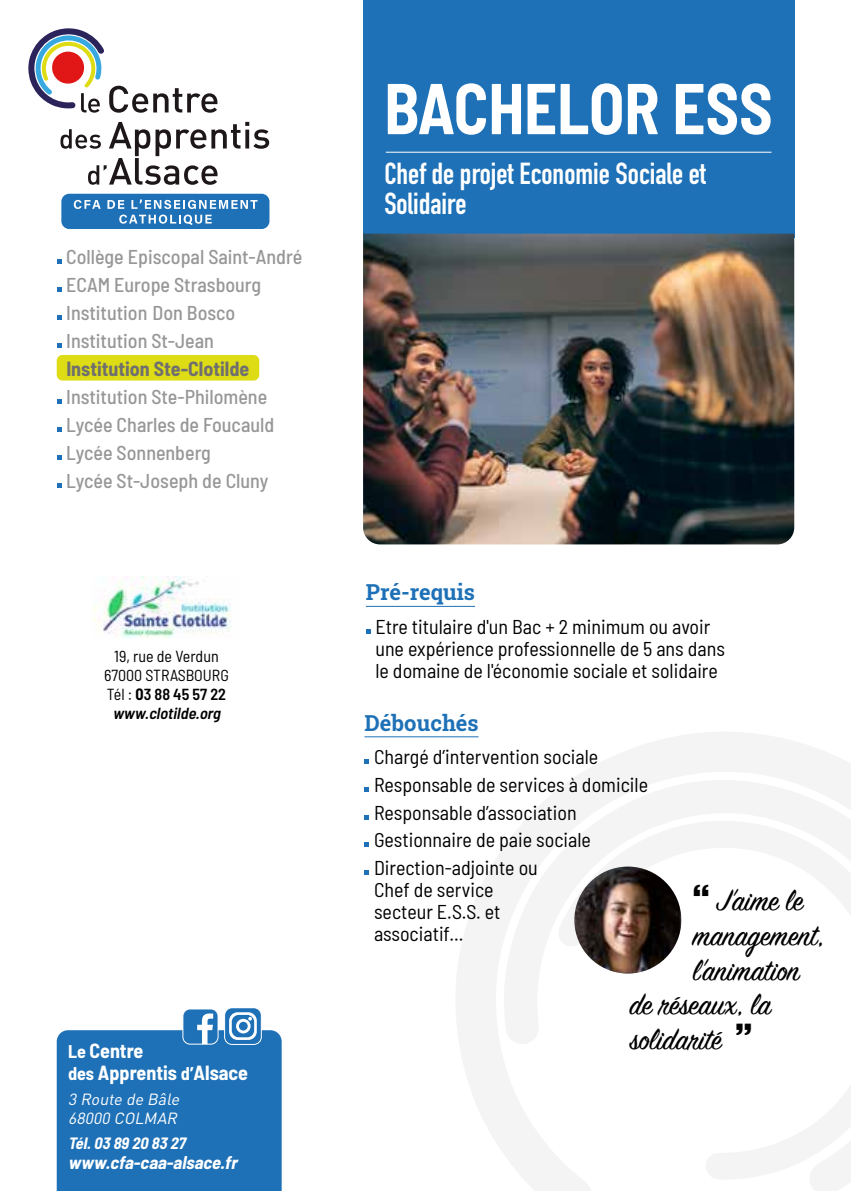
<style>
.page{position:relative;width:851px;height:1191px;background:#fff}
.page>*{position:absolute;margin:0;border:0;box-sizing:border-box;transform-origin:0 0}
.t1{font:700 semi-condensed 71.8px "Barlow";color:#fff;scale:.9 1}
.t2{font:33px "Sign Painter House Script";color:#000;scale:.95 1}
.t3{font:700 30px/30px "DIN Condensed";color:#fff}
.t4{font:22px "Roboto Slab";color:#1e71b7}
.t5{font:semi-condensed 20px/22px "Barlow";color:#000}
.t6{font:500 semi-condensed 20px/28px "Barlow";color:#989797}
.t7{font:700 semi-condensed 20px/22px "Barlow";color:#fff}
.t8{font:700 semi-condensed 20px "Barlow";color:#706f6f}
.t9{font:italic 700 semi-condensed 18px "Barlow";color:#fff}
.t10{font:semi-condensed 16px/19.2px "Barlow";color:#000;text-align:center}
.t11{font:italic 16px/19.2px "DIN";color:#fff}
.t12{font:italic 700 semi-condensed 16px "Barlow";color:#fff}
.s1{font-weight:700}
.s2{font-weight:600}
.s3{font-weight:600;font-style:italic}
.s4{font-size:18px}
</style>
<div class="page">
<div style="left:363px;top:0;width:431px;height:237px;background:#1e71b7"></div>
<div style="left:61px;top:194px;width:208px;height:35px;background:#1e71b7;border-radius:8px"></div>
<svg style="left:74px;top:200px;width:27px;height:9px"></svg>
<svg style="left:107px;top:200px;width:17px;height:9px"></svg>
<svg style="left:131px;top:199px;width:126px;height:10px"></svg>
<svg style="left:119px;top:215px;width:93px;height:10px"></svg>
<svg style="left:28px;top:28px;width:189px;height:85px"></svg>
<svg style="left:60px;top:122px;width:209px;height:63px"></svg>
<hr style="left:386px;top:152px;width:385px;height:1px;background:#fff">
<img style="left:363px;top:234px;width:431px;height:310px">
<svg style="left:455px;top:732px;width:395px;height:420px"></svg>
<svg style="left:503px;top:769px;width:347px;height:422px;fill:#f4f4f4"></svg>
<svg style="left:557px;top:795px;width:293px;height:384px"></svg>
<hr style="left:366px;top:606px;width:109px;height:1px;background:#1e71b7">
<svg style="left:366px;top:629px;width:4px;height:5px"></svg>
<div style="left:224px;top:1007px;width:38px;height:38px;border:1px solid #fff;border-radius:8px"></div>
<svg style="left:57px;top:1008px;width:224px;height:183px;background:#357fbe"></svg>
<div style="left:57px;top:355px;width:202px;height:25px;background:#dddc15;border-radius:6px"></div>
<svg style="left:57px;top:259px;width:4px;height:5px"></svg>
<svg style="left:57px;top:287px;width:4px;height:5px"></svg>
<svg style="left:57px;top:315px;width:4px;height:5px"></svg>
<svg style="left:57px;top:343px;width:4px;height:5px"></svg>
<svg style="left:57px;top:399px;width:4px;height:5px"></svg>
<svg style="left:57px;top:427px;width:4px;height:5px"></svg>
<svg style="left:57px;top:455px;width:4px;height:5px"></svg>
<svg style="left:57px;top:483px;width:4px;height:5px"></svg>
<img style="left:574px;top:866px;width:107px;height:107px;border-radius:53px">
<img style="left:92px;top:576px;width:139px;height:62px">
<hr style="left:364px;top:736px;width:114px;height:1px;background:#1e71b7">
<svg style="left:364px;top:759px;width:5px;height:5px"></svg>
<svg style="left:364px;top:787px;width:5px;height:5px"></svg>
<svg style="left:364px;top:815px;width:5px;height:4px"></svg>
<svg style="left:364px;top:842px;width:5px;height:5px"></svg>
<svg style="left:364px;top:870px;width:5px;height:5px"></svg>
<svg style="left:693px;top:884px;width:15px;height:12px"></svg>
<svg style="left:736px;top:1023px;width:14px;height:12px"></svg>
<p class="t6" style="left:66px;top:241px;width:237px">Collège Episcopal Saint-André<br>ECAM Europe Strasbourg<br>Institution Don Bosco<br>Institution St-Jean</p>
<p class="t8" style="left:66px;top:354px;width:184px">Institution Ste-Clotilde</p>
<p class="t6" style="left:66px;top:381px;width:209px">Institution Ste-Philomène<br>Lycée Charles de Foucauld<br>Lycée Sonnenberg<br>Lycée St-Joseph de Cluny</p>
<p class="t10" style="left:104px;top:645px;width:126px">19, rue de Verdun<br>67000 STRASBOURG<br>Tél : <span class="s1">0</span><span class="s2">3 88 45 57 22 </span><span class="s3">www.clotilde.org</span></p>
<p class="t7" style="left:68px;top:1038px;width:181px"><span class="s4">Le</span> Centre<br><span class="s4">des</span> Apprentis <span class="s4">d’</span>Alsace</p>
<p class="t11" style="left:68px;top:1089px;width:116px">3 Route de Bâle<br>68000 COLMAR</p>
<p class="t12" style="left:68px;top:1131px;width:122px">Tél.03 89 20 83 27</p>
<p class="t9" style="left:68px;top:1149px;width:175px">www.cfa-caa-alsace.fr</p>
<h1 class="t1" style="left:384px;top:56px;width:433px">BACHELOR ESS</h1>
<h3 class="t3" style="left:384px;top:159px;width:323px">Chef de projet Economie Sociale et<br>Solidaire</h3>
<p class="t4" style="left:366px;top:577px;width:111px">Pré-requis</p>
<p class="t5" style="left:375px;top:614px;width:351px">Etre titulaire d'un Bac + 2 minimum ou avoir une expérience professionnelle de 5 ans dans le domaine de l'économie sociale et solidaire</p>
<p class="t4" style="left:364px;top:708px;width:115px">Débouchés</p>
<p class="t5" style="left:374px;top:741px;width:275px;line-height:27.6px">Chargé d’intervention sociale<br>Responsable de services à domicile<br>Responsable d’association<br>Gestionnaire de paie sociale<br>Direction-adjointe ou</p>
<p class="t5" style="left:374px;top:877px;width:128px">Chef de service secteur E.S.S. et associatif...</p>
<h2 class="t2" style="left:716px;top:880px;width:93px">J’aime le</h2>
<h2 class="t2" style="left:692px;top:914px;width:140px">management,</h2>
<h2 class="t2" style="left:692px;top:949px;width:114px">l’animation</h2>
<h2 class="t2" style="left:629px;top:984px;width:150px">de réseaux, la</h2>
<h2 class="t2" style="left:629px;top:1019px;width:98px">solidarité</h2>
</div>
